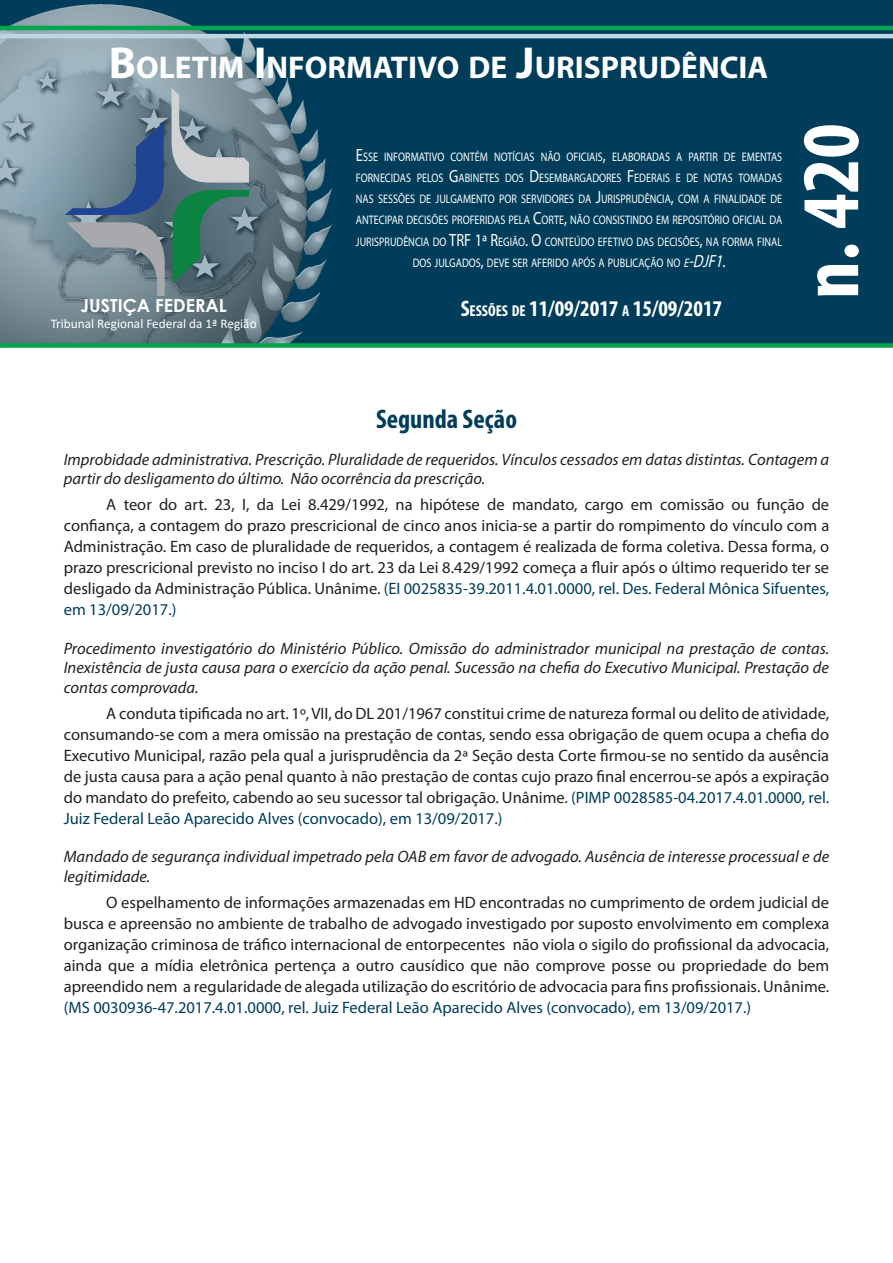
<style>
.page{position:relative;width:893px;height:1263px;background:#fff}
.page>*{position:absolute;margin:0;border:0;box-sizing:border-box;transform-origin:0 0}
.t1{font:700 condensed 82.5px "Myriad Pro";color:#fff}
.t2{font:700 31.5px "Myriad Pro";color:#fff}
.TÍTULO{font:700 condensed 27px "Myriad Pro";color:#003d5a}
.t3{font:700 condensed 22.5px "Myriad Pro";color:#fff}
.t4{font:700 18px "Century Gothic";color:#fff}
.Texto_EMENTA{font:16.5px/21px "Myriad Pro";color:#231f20;text-align:justify}
.Cabeça_EMENTA{font:italic 16.5px/19.8px "Myriad Pro";color:#231f20}
.t5{font:13.2px "Calibri";color:#fff}
.t6{font:12.45px/21.3px "Myriad Pro";color:#fff;text-align:center;scale:.82 1}
.s1{font-size:45px}
.s2{font-size:17.7px}
.s3{font-style:italic}
.s4{font-style:italic;font-size:17.7px}
.s5{font-size:15.75px}
.s6{color:#003d5a}
</style>
<div class="page">
<div style="left:0;top:0;width:893px;height:343px;background:#003d5a"></div>
<img style="left:0;top:4px;width:406px;height:339px">
<hr style="left:0;top:34px;width:893px;height:4px;background:#bed5e2">
<svg style="left:0;top:343px;width:893px;height:5px;background:#0ea558"></svg>
<hr style="left:0;top:26px;width:893px;height:4px;background:#00a54f">
<svg style="left:65px;top:122px;width:99px;height:93px;background:#5a7696"></svg>
<svg style="left:173px;top:190px;width:76px;height:93px;background:#3d7666"></svg>
<svg style="left:66px;top:222px;width:99px;height:74px;background:#86949c"></svg>
<svg style="left:171px;top:88px;width:78px;height:95px;background:#91a0a7"></svg>
<h2 class="t2" style="left:109px;top:47px;width:661px"><span class="s1">B</span>OLETIM <span class="s1">I</span> NFORMATIVO DE <span class="s1">J</span>URISPRUDÊNCIA</h2>
<p class="t6" style="left:356px;top:146px;width:521px"><span class="s2">E</span>SSE INFORMATIVO CONTÉM NOTÍCIAS NÃO OFICIAIS<span class="s2">,</span> ELABORADAS A PARTIR DE EMENTAS FORNECIDAS PELOS <span class="s2">G</span>ABINETES DOS <span class="s2">D</span>ESEMBARGADORES <span class="s2">F</span> EDERAIS E DE NOTAS TOMADAS NAS SESSÕES DE JULGAMENTO POR SERVIDORES DA <span class="s2">J</span>URISPRUDÊNCIA<span class="s2">,</span> COM A FINALIDADE DE ANTECIPAR DECISÕES PROFERIDAS PELA <span class="s2">C</span>ORTE<span class="s2">,</span> NÃO CONSISTINDO EM REPOSITÓRIO OFICIAL DA JURISPRUDÊNCIA DO <span class="s2">TRF 1ª R</span>EGIÃO<span class="s2">. O</span> CONTEÚDO EFETIVO DAS DECISÕES<span class="s2">,</span> NA FORMA FINAL DOS JULGADOS<span class="s2">,</span> DEVE SER AFERIDO APÓS A PUBLICAÇÃO NO <span class="s3">e</span><span class="s4">-DJF1</span><span class="s2">.</span></p>
<p class="t4" style="left:81px;top:292px;width:148px">JUSTIÇA FEDERAL</p>
<h3 class="t3" style="left:461px;top:294px;width:263px">S<span class="s5">ESSÕES DE</span> 11/09/2017 <span class="s5">A</span> 15/09/2017</h3>
<p class="t5" style="left:51px;top:314px;width:207px">Tribunal Regional Federal da 1ª Região</p>
<h1 class="t1" style="left:779px;top:299px;width:177px;rotate:-90deg">n. 420</h1>
<p class="TÍTULO" style="left:376px;top:402px;width:142px">Segunda Seção</p>
<p class="Cabeça_EMENTA" style="left:64px;top:449px;width:767px">Improbidade administrativa. Prescrição. Pluralidade de requeridos. Vínculos cessados em datas distintas. Contagem a partir do desligamento do último. Não ocorrência da prescrição.</p>
<p class="Texto_EMENTA" style="left:64px;top:493px;width:767px;text-indent:43px">A teor do art. 23, I, da Lei 8.429/1992, na hipótese de mandato, cargo em comissão ou função de confiança, a contagem do prazo prescricional de cinco anos inicia-se a partir do rompimento do vínculo com a Administração. Em caso de pluralidade de requeridos, a contagem é realizada de forma coletiva. Dessa forma, o prazo prescricional previsto no inciso I do art. 23 da Lei 8.429/1992 começa a fluir após o último requerido ter se desligado da Administração Pública. Unânime. <span class="s6">(EI 0025835-39.2011.4.01.0000, rel. Des. Federal Mônica Sifuentes, em 13/09/2017.)</span></p>
<p class="Cabeça_EMENTA" style="left:64px;top:638px;width:767px;text-align:justify">Procedimento investigatório do Ministério Público. Omissão do administrador municipal na prestação de contas.<br>Inexistência de justa causa para o exercício da ação penal. Sucessão na chefia do Executivo Municipal. Prestação de contas comprovada.</p>
<p class="Texto_EMENTA" style="left:64px;top:702px;width:767px;text-indent:43px">A conduta tipificada no art. 1º, VII, do DL 201/1967 constitui crime de natureza formal ou delito de atividade, consumando-se com a mera omissão na prestação de contas, sendo essa obrigação de quem ocupa a chefia do Executivo Municipal, razão pela qual a jurisprudência da 2ª Seção desta Corte firmou-se no sentido da ausência de justa causa para a ação penal quanto à não prestação de contas cujo prazo final encerrou-se após a expiração do mandato do prefeito, cabendo ao seu sucessor tal obrigação. Unânime. <span class="s6">(PIMP 0028585-04.2017.4.01.0000, rel.<br>Juiz Federal Leão Aparecido Alves (convocado), em 13/09/2017.)</span></p>
<p class="Cabeça_EMENTA" style="left:64px;top:847px;width:767px">Mandado de segurança individual impetrado pela OAB em favor de advogado. Ausência de interesse processual e de legitimidade.</p>
<p class="Texto_EMENTA" style="left:64px;top:891px;width:767px;text-indent:43px">O espelhamento de informações armazenadas em HD encontradas no cumprimento de ordem judicial de busca e apreensão no ambiente de trabalho de advogado investigado por suposto envolvimento em complexa organização criminosa de tráfico internacional de entorpecentes não viola o sigilo do profissional da advocacia, ainda que a mídia eletrônica pertença a outro causídico que não comprove posse ou propriedade do bem apreendido nem a regularidade de alegada utilização do escritório de advocacia para fins profissionais. Unânime. <span class="s6">(MS 0030936-47.2017.4.01.0000, rel. Juiz Federal Leão Aparecido Alves (convocado), em 13/09/2017.)</span></p>
</div>
